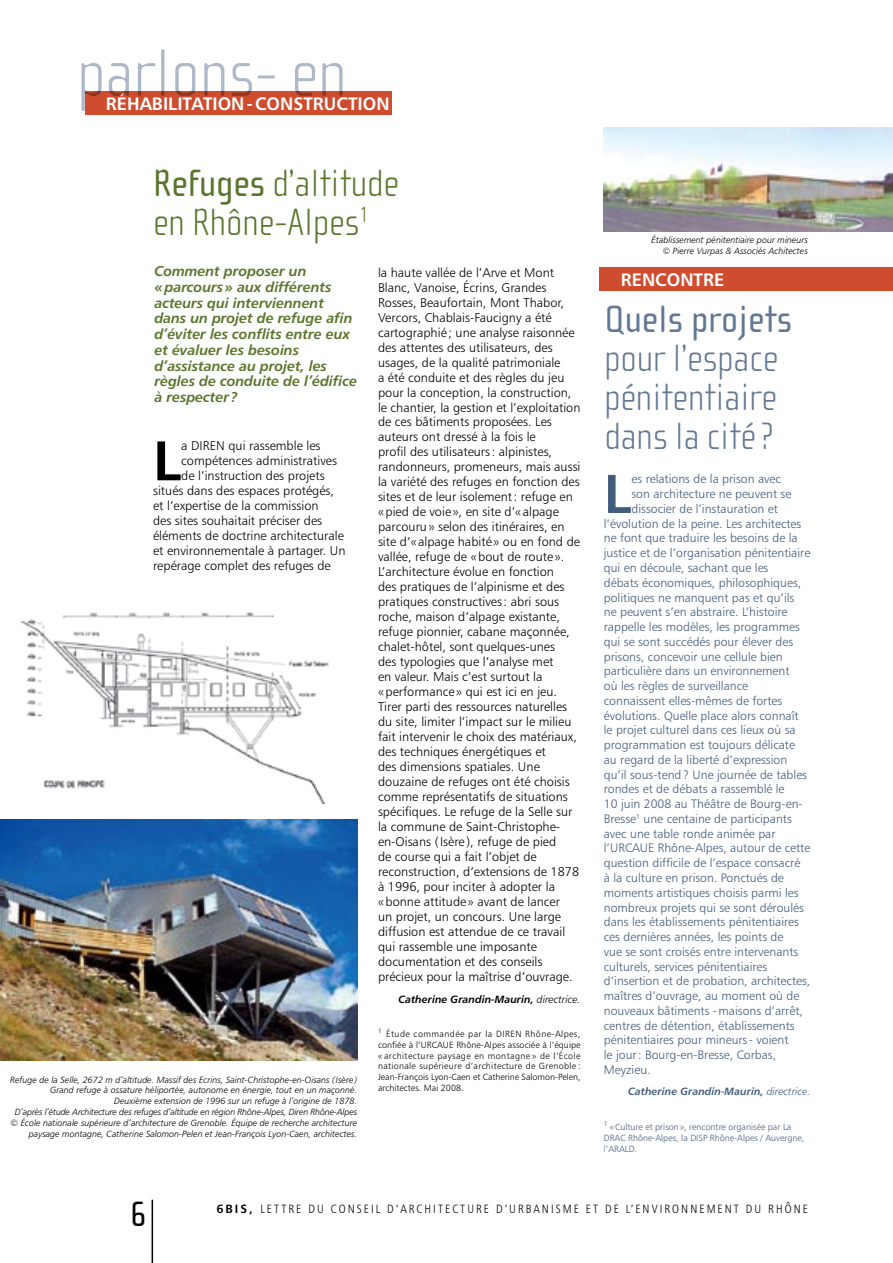
<style>
.page{position:relative;width:893px;height:1263px;background:#fff}
.page>*{position:absolute;margin:0;border:0;box-sizing:border-box;transform-origin:0 0}
.t1{font:100 69px "Cholla Sans";color:#adb8c9}
.t2{font:55.95px "Humanist 777 BT Bold B";color:#000}
.t3{font:54.9px "Humanist 777 BT Bold B";color:#425c7c}
.t4{font:100 39px/39px "Cholla Sans";color:#627894;text-align:justify}
.t5{font:100 39px/39px "Cholla Sans";color:#5a752c}
.t6{font:39px "Cholla Sans";color:#627894}
.t7{font:36px "Cholla Sans";color:#000}
.t8{font:18px "Humanist 777 BT Bold B";color:#fff}
.t9{font:14.25px/15.8px "Humanist 777 BT Bold Italic B";letter-spacing:-.01em;color:#5a752c}
.t10{font:12.75px/15px "Humanist 777 BT Light B";color:#000}
.t11{font:12.3px "Humanist 777 BT Light B";color:#425c7c}
.t12{font:12px "Humanist 777 BT Light Condensed B";letter-spacing:.17em;color:#000}
.t13{font:10.5px "Humanist 777 BT Bold Italic B";color:#000}
.t14{font:10.5px "Humanist 777 BT Bold Italic B";color:#425c7c}
.t15{font:9px/10.8px "Humanist 777 BT Light Italic B";color:#000;text-align:right}
.t16{font:9px/10.8px "Humanist 777 BT Light B";color:#000;text-align:justify}
.t17{font:9px/10.8px "Humanist 777 BT Light B";color:#425c7c}
.t18{font:7.2px "Humanist 777 BT Light B";color:#425c7c}
.s1{font-weight:400}
.s2{font-family:"Humanist 777 BT Light Italic B"}
.s3{font-family:"Humanist 777 BT Bold B"}
</style>
<div class="page">
<hr style="left:152px;top:1200px;width:1px;height:63px;background:#000">
<img style="left:20px;top:612px;width:309px;height:192px">
<div style="left:85px;top:91px;width:307px;height:24px;background:#cf4d2e"></div>
<div style="left:600px;top:267px;width:293px;height:23px;background:#cf4d2e"></div>
<img style="left:0;top:820px;width:357px;height:240px">
<img style="left:604px;top:128px;width:289px;height:103px">
<h1 class="t1" style="left:77px;top:35px;width:271px">parlons- en</h1>
<h3 class="t8" style="left:106px;top:93px;width:285px">RÉHABILITATION-CONSTRUCTION</h3>
<h3 class="t5" style="left:153px;top:164px;width:248px"><span class="s1">Refuges</span> d’altitude en Rhône-Alpes<sup>1</sup></h3>
<p class="t9" style="left:154px;top:263px;width:204px">Comment proposer un «parcours» aux différents acteurs qui interviennent dans un projet de refuge afin d’éviter les conflits entre eux et évaluer les besoins d’assistance au projet, les règles de conduite de l’édifice à respecter?</p>
<h2 class="t2" style="left:153px;top:425px;width:30px">L</h2>
<p class="t10" style="left:181px;top:438px;width:141px">a DIREN qui rassemble les</p>
<p class="t10" style="left:181px;top:453px;width:157px">compétences administratives</p>
<p class="t10" style="left:181px;top:468px;width:145px">de l’instruction des projets</p>
<p class="t10" style="left:153px;top:483px;width:183px">situés dans des espaces protégés,</p>
<p class="t10" style="left:153px;top:498px;width:167px">et l’expertise de la commission</p>
<p class="t10" style="left:153px;top:513px;width:171px">des sites souhaitait préciser des</p>
<p class="t10" style="left:153px;top:528px;width:192px">éléments de doctrine architecturale</p>
<p class="t10" style="left:153px;top:543px;width:194px">et environnementale à partager. Un</p>
<p class="t10" style="left:153px;top:558px;width:179px">repérage complet des refuges de</p>
<p class="t15" style="left:10px;top:1074px;width:349px">Refuge de la Selle, 2672 m d’altitude. Massif des Ecrins, Saint-Christophe-en-Oisans (Isère )<br>Grand refuge à ossature héliportée, autonome en énergie, tout en un maçonné.<br>Deuxième extension de 1996 sur un refuge à l’origine de 1878.<br>D’après l’étude Architecture des refuges d’altitude en région Rhône-Alpes, Diren Rhône-Alpes © École nationale supérieure d’architecture de Grenoble. Équipe de recherche architecture paysage montagne, Catherine Salomon-Pelen et Jean-François Lyon-Caen, architectes.</p>
<p class="t10" style="left:378px;top:264px;width:204px">la haute vallée de l’Arve et Mont Blanc, Vanoise, Écrins, Grandes Rosses, Beaufortain, Mont Thabor, Vercors, Chablais-Faucigny a été cartographié ; une analyse raisonnée des attentes des utilisateurs, des usages, de la qualité patrimoniale<br>a été conduite et des règles du jeu pour la conception, la construction, le chantier, la gestion et l’exploitation de ces bâtiments proposées. Les auteurs ont dressé à la fois le<br>profil des utilisateurs: alpinistes, randonneurs, promeneurs, mais aussi la variété des refuges en fonction des sites et de leur isolement: refuge en «pied de voie », en site d’« alpage parcouru» selon des itinéraires, en site d’« alpage habité » ou en fond de vallée, refuge de «bout de route ».<br>L’architecture évolue en fonction<br>des pratiques de l’alpinisme et des pratiques constructives: abri sous roche, maison d’alpage existante, refuge pionnier, cabane maçonnée, chalet-hôtel, sont quelques-unes<br>des typologies que l’analyse met<br>en valeur. Mais c’est surtout la «performance » qui est ici en jeu.<br>Tirer parti des ressources naturelles du site, limiter l’impact sur le milieu fait intervenir le choix des matériaux, des techniques énergétiques et<br>des dimensions spatiales. Une douzaine de refuges ont été choisis comme représentatifs de situations spécifiques. Le refuge de la Selle sur la commune de Saint-Christophe&shy;en-Oisans (Isère ), refuge de pied<br>de course qui a fait l’objet de reconstruction, d’extensions de 1878 à 1996, pour inciter à adopter la «bonne attitude » avant de lancer<br>un projet, un concours. Une large diffusion est attendue de ce travail qui rassemble une imposante documentation et des conseils précieux pour la maîtrise d’ouvrage.</p>
<p class="t13" style="left:398px;top:993px;width:184px">Catherine Grandin-Maurin, <span class="s2">directrice.</span></p>
<p class="t16" style="left:378px;top:1028px;width:204px"><sup>1</sup> Étude commandée par la DIREN Rhône-Alpes, confiée à l’URCAUE Rhône-Alpes associée à l’équipe « architecture paysage en montagne » de l’École nationale supérieure d’architecture de Grenoble :<br>Jean-François Lyon-Caen et Catherine Salomon-Pelen, architectes. Mai 2008.</p>
<p class="t15" style="left:652px;top:234px;width:158px">Établissement pénitentiaire pour mineurs © Pierre Vurpas &amp; Associés Achitectes</p>
<h3 class="t8" style="left:621px;top:268px;width:105px">RENCONTRE</h3>
<h3 class="t6" style="left:604px;top:298px;width:190px">Quels projets</h3>
<h3 class="t4" style="left:604px;top:339px;width:175px">pour l’espace pénitentiaire dans la cité?</h3>
<h3 class="t3" style="left:604px;top:459px;width:29px">L</h3>
<p class="t11" style="left:631px;top:472px;width:151px">es relations de la prison avec</p>
<p class="t11" style="left:631px;top:486px;width:161px">son architecture ne peuvent se</p>
<p class="t11" style="left:631px;top:501px;width:148px">dissocier de l’instauration et</p>
<p class="t11" style="left:604px;top:516px;width:199px">l’évolution de la peine. Les architectes</p>
<p class="t11" style="left:604px;top:531px;width:195px">ne font que traduire les besoins de la</p>
<p class="t11" style="left:604px;top:545px;width:208px">justice et de l’organisation pénitentiaire</p>
<p class="t11" style="left:604px;top:560px;width:166px">qui en découle, sachant que les</p>
<p class="t11" style="left:604px;top:575px;width:199px">débats économiques, philosophiques,</p>
<p class="t11" style="left:604px;top:590px;width:192px">politiques ne manquent pas et qu’ils</p>
<p class="t11" style="left:604px;top:604px;width:185px">ne peuvent s’en abstraire. L’histoire</p>
<p class="t11" style="left:604px;top:619px;width:198px">rappelle les modèles, les programmes</p>
<p class="t11" style="left:604px;top:634px;width:191px">qui se sont succédés pour élever des</p>
<p class="t11" style="left:604px;top:649px;width:180px">prisons, concevoir une cellule bien</p>
<p class="t11" style="left:604px;top:663px;width:187px">particulière dans un environnement</p>
<p class="t11" style="left:604px;top:678px;width:146px">où les règles de surveillance</p>
<p class="t11" style="left:604px;top:693px;width:180px">connaissent elles-mêmes de fortes</p>
<p class="t11" style="left:604px;top:708px;width:196px">évolutions. Quelle place alors connaît</p>
<p class="t11" style="left:604px;top:722px;width:193px">le projet culturel dans ces lieux où sa</p>
<p class="t11" style="left:604px;top:737px;width:193px">programmation est toujours délicate</p>
<p class="t11" style="left:604px;top:752px;width:185px">au regard de la liberté d’expression</p>
<p class="t11" style="left:604px;top:767px;width:205px">qu’il sous-tend? Une journée de tables</p>
<p class="t11" style="left:604px;top:782px;width:182px">rondes et de débats a rassemblé le</p>
<p class="t11" style="left:604px;top:796px;width:200px">10 juin 2008 au Théâtre de Bourg-en-</p>
<p class="t11" style="left:604px;top:811px;width:189px">Bresse<sup>1</sup> une centaine de participants</p>
<p class="t11" style="left:604px;top:826px;width:173px">avec une table ronde animée par</p>
<p class="t11" style="left:604px;top:841px;width:208px">l’URCAUE Rhône-Alpes, autour de cette</p>
<p class="t11" style="left:604px;top:855px;width:198px">question difficile de l’espace consacré</p>
<p class="t11" style="left:604px;top:870px;width:182px">à la culture en prison. Ponctués de</p>
<p class="t11" style="left:604px;top:885px;width:196px">moments artistiques choisis parmi les</p>
<p class="t11" style="left:604px;top:900px;width:202px">nombreux projets qui se sont déroulés</p>
<p class="t11" style="left:604px;top:914px;width:197px">dans les établissements pénitentiaires</p>
<p class="t11" style="left:604px;top:929px;width:181px">ces dernières années, les points de</p>
<p class="t11" style="left:604px;top:944px;width:196px">vue se sont croisés entre intervenants</p>
<p class="t11" style="left:604px;top:959px;width:165px">culturels, services pénitentiaires</p>
<p class="t11" style="left:604px;top:973px;width:208px">d’insertion et de probation, architectes,</p>
<p class="t11" style="left:604px;top:988px;width:197px">maîtres d’ouvrage, au moment où de</p>
<p class="t11" style="left:604px;top:1003px;width:201px">nouveaux bâtiments -maisons d’arrêt,</p>
<p class="t11" style="left:604px;top:1018px;width:192px">centres de détention, établissements</p>
<p class="t11" style="left:604px;top:1032px;width:186px">pénitentiaires pour mineurs- voient</p>
<p class="t11" style="left:604px;top:1047px;width:174px">le jour: Bourg-en-Bresse, Corbas,</p>
<p class="t11" style="left:604px;top:1062px;width:48px">Meyzieu.</p>
<p class="t14" style="left:628px;top:1085px;width:184px">Catherine Grandin-Maurin, <span class="s2">directrice.</span></p>
<p class="t18" style="left:604px;top:1119px;width:5px">1</p>
<p class="t17" style="left:604px;top:1121px;width:202px;text-indent:6px">«Culture et prison», rencontre organisée par La<br>DRAC Rhône-Alpes, la DISP Rhône-Alpes / Auvergne, l’ARALD.</p>
<h3 class="t7" style="left:130px;top:1194px;width:17px">6</h3>
<p class="t12" style="left:216px;top:1201px;width:593px"><span class="s3">6BIS,</span> LETTRE DU CONSEIL D’ARCHITECTURE D’URBANISME ET DE L’ENVIRONNEMENT DU RHÔNE</p>
</div>
